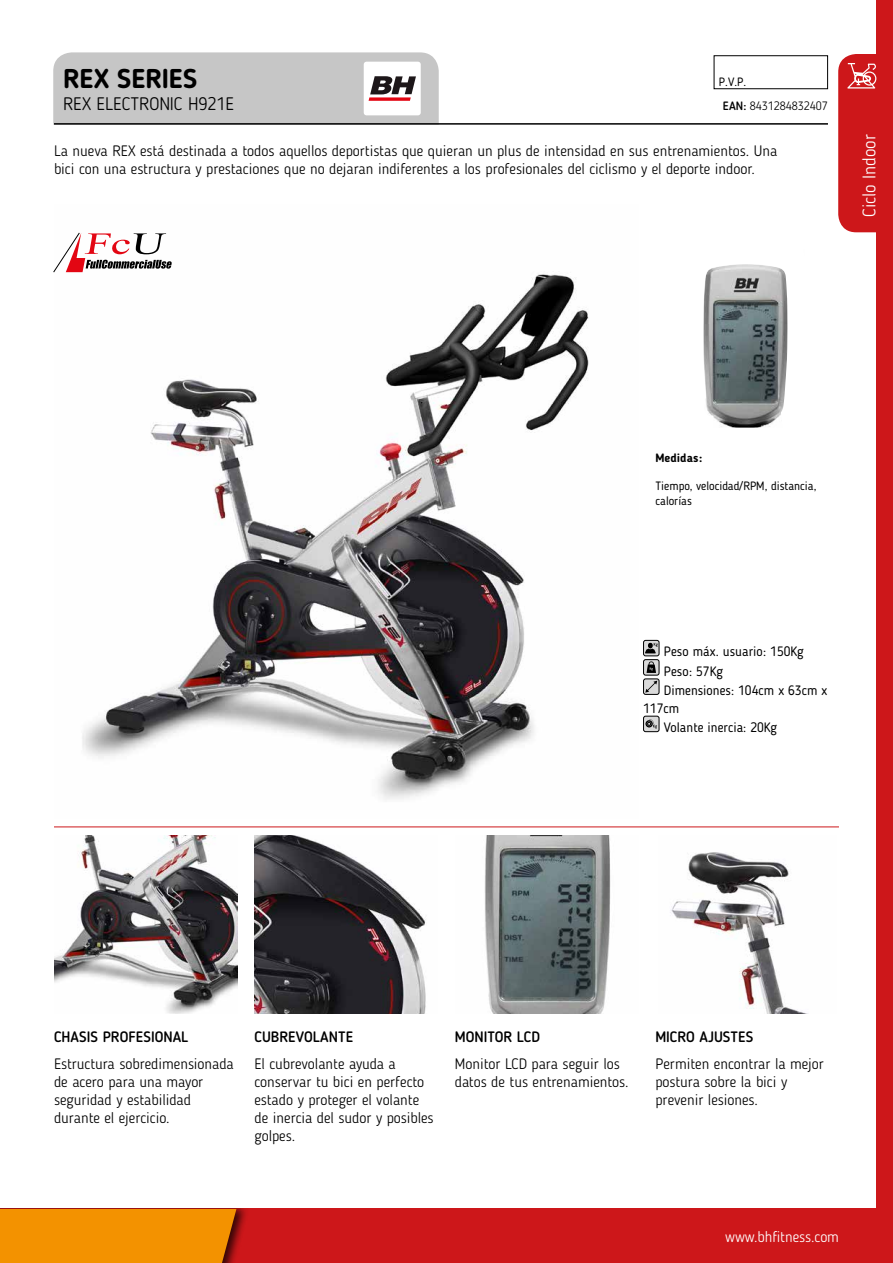
<style>
.page{position:relative;width:893px;height:1263px;background:#fff}
.page>*{position:absolute;margin:0;border:0;box-sizing:border-box;transform-origin:0 0}
.t1{font:700 27px "Blogger Sans";color:#000}
.t2{font:300 18px "Blogger Sans";color:#000}
.t3{font:300 18px "Blogger Sans";color:#fff}
.t4{font:300 15px/18px "Blogger Sans";color:#000}
.t5{font:500 15px "Blogger Sans";color:#000}
.t6{font:300 15px "Blogger Sans";color:#fff}
.t7{font:13.5px/19.2px "Blogger Sans";color:#000}
.t8{font:12px/14.4px "Blogger Sans";color:#000}
.t9{font:300 12px "Blogger Sans";color:#000}
.t10{font:700 12px "Blogger Sans";color:#000}
.s1{font-weight:500}
</style>
<div class="page">
<img style="left:82px;top:274px;width:507px;height:526px">
<img style="left:54px;top:835px;width:183px;height:179px">
<img style="left:254px;top:835px;width:172px;height:179px">
<img style="left:484px;top:835px;width:127px;height:179px">
<img style="left:670px;top:852px;width:135px;height:161px">
<hr style="left:54px;top:123px;width:774px;height:2px;background:#000">
<hr style="left:54px;top:826px;width:785px;height:1px;background:#cd171a">
<svg style="left:53px;top:52px;width:386px;height:73px;background:#c4c2c3"></svg>
<div style="left:0;top:1209px;width:893px;height:54px;background:#cd171a"></div>
<div style="left:0;top:1209px;width:249px;height:54px;background:#000;opacity:.75"></div>
<div style="left:0;top:1209px;width:236px;height:54px;background:#f39200"></div>
<div style="left:876px;top:0;width:17px;height:1263px;background:#cd171a"></div>
<svg style="left:838px;top:54px;width:39px;height:178px;background:#cf2427"></svg>
<svg style="left:643px;top:640px;width:16px;height:16px"></svg>
<div style="left:643px;top:640px;width:16px;height:16px;border:1px solid #000;border-radius:2px"></div>
<svg style="left:645px;top:643px;width:13px;height:10px"></svg>
<div style="left:643px;top:660px;width:16px;height:15px;background:#dadada;border-radius:2px"></div>
<div style="left:643px;top:659px;width:16px;height:16px;border:1px solid #000;border-radius:2px"></div>
<svg style="left:647px;top:661px;width:9px;height:12px"></svg>
<div style="left:643px;top:679px;width:16px;height:15px;background:#dadada;border-radius:2px"></div>
<div style="left:643px;top:678px;width:16px;height:17px;border:1px solid #000;border-radius:2px"></div>
<svg style="left:645px;top:681px;width:12px;height:12px"></svg>
<svg style="left:643px;top:716px;width:16px;height:16px"></svg>
<div style="left:643px;top:716px;width:16px;height:16px;border:1px solid #000;border-radius:2px"></div>
<svg style="left:647px;top:719px;width:10px;height:9px"></svg>
<div style="left:714px;top:55px;width:114px;height:34px;border:1px solid #000"></div>
<svg style="left:53px;top:232px;width:119px;height:41px"></svg>
<img style="left:703px;top:264px;width:85px;height:164px">
<h1 class="t1" style="left:63px;top:62px;width:136px">REX SERIES</h1>
<p class="t2" style="left:63px;top:93px;width:172px">REX ELECTRONIC H921E</p>
<p class="t4" style="left:54px;top:142px;width:725px">La nueva REX está destinada a todos aquellos deportistas que quieran un plus de intensidad en sus entrenamientos. Una bici con una estructura y prestaciones que no dejaran indiferentes a los profesionales del ciclismo y el deporte indoor.</p>
<p class="t8" style="left:719px;top:75px;width:29px">P.V.P.</p>
<p class="t9" style="left:723px;top:98px;width:107px"><span class="s1">EAN:</span> 8431284832407</p>
<p class="t3" style="left:858px;top:217px;width:84px;rotate:-90deg">Ciclo Indoor</p>
<p class="t10" style="left:655px;top:450px;width:48px">Medidas:</p>
<p class="t8" style="left:655px;top:479px;width:162px">Tiempo, velocidad/RPM, distancia, calorías</p>
<p class="t7" style="left:664px;top:642px;width:165px">Peso máx. usuario: 150Kg<br>Peso: 57Kg<br>Dimensiones: 104cm x 63cm x</p>
<p class="t7" style="left:664px;top:698px;width:115px;text-indent:-21px">117cm<br>Volante inercia: 20Kg</p>
<p class="t5" style="left:54px;top:1028px;width:136px">CHASIS PROFESIONAL</p>
<p class="t4" style="left:54px;top:1054px;width:181px">Estructura sobredimensionada de acero para una mayor seguridad y estabilidad durante el ejercicio.</p>
<p class="t5" style="left:254px;top:1028px;width:100px">CUBREVOLANTE</p>
<p class="t4" style="left:254px;top:1054px;width:181px">El cubrevolante ayuda a conservar tu bici en perfecto estado y proteger el volante de inercia del sudor y posibles golpes.</p>
<p class="t5" style="left:455px;top:1028px;width:87px">MONITOR LCD</p>
<p class="t4" style="left:455px;top:1054px;width:175px">Monitor LCD para seguir los datos de tus entrenamientos.</p>
<p class="t5" style="left:655px;top:1028px;width:99px">MICRO AJUSTES</p>
<p class="t4" style="left:655px;top:1054px;width:170px">Permiten encontrar la mejor postura sobre la bici y prevenir lesiones.</p>
<p class="t6" style="left:725px;top:1228px;width:115px">www.bhfitness.com</p>
</div>
